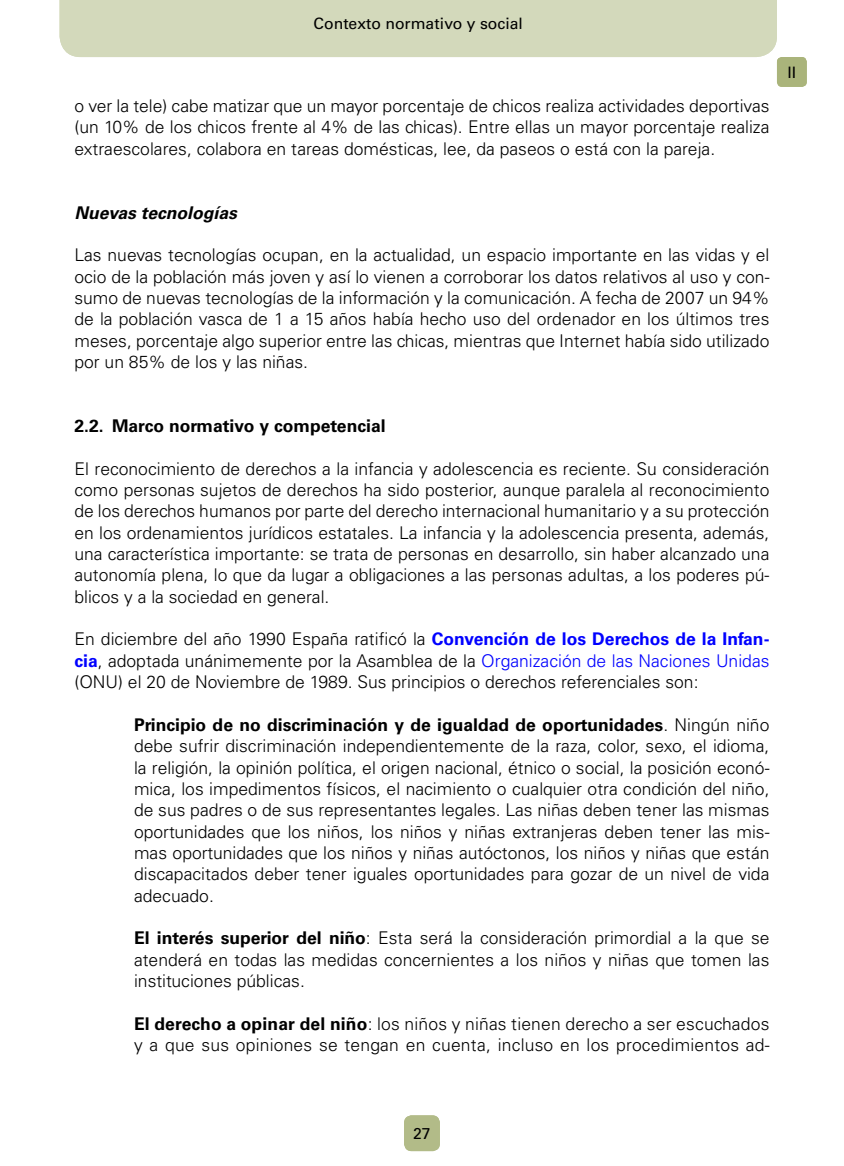
<style>
.page{position:relative;width:844px;height:1166px;background:#fff}
.page>*{position:absolute;margin:0;border:0;box-sizing:border-box;transform-origin:0 0}
.t1{font:300 17.5px/21.3px "Univers LT Std";color:#000;text-align:justify}
.t2{font:700 17.5px "Univers LT Std";color:#000}
.t3{font:italic 700 17.5px "Univers LT Std";color:#000}
.t4{font:15.75px "Univers LT Std";color:#000}
.s1{font-weight:700;color:#00f}
.s2{color:#00f}
.s3{font-weight:700}
</style>
<div class="page">
<div style="left:60px;top:0;width:716px;height:57px;background:#d3d9bb"></div>
<div style="left:776px;top:57px;width:30px;height:30px;background:#aab47b;border-radius:5px"></div>
<div style="left:404px;top:1115px;width:36px;height:36px;background:#b2bb88;border-radius:7px"></div>
<p class="t4" style="left:396px;top:14px;width:46px">Índice</p>
<p class="t4" style="left:313px;top:14px;width:211px">Contexto normativo y social</p>
<p class="t1" style="left:74px;top:95px;width:696px">o ver la tele) cabe matizar que un mayor porcentaje de chicos realiza actividades deportivas (un 10% de los chicos frente al 4% de las chicas). Entre ellas un mayor porcentaje realiza extraescolares, colabora en tareas domésticas, lee, da paseos o está con la pareja.</p>
<p class="t3" style="left:74px;top:202px;width:164px">Nuevas tecnologías</p>
<p class="t1" style="left:74px;top:244px;width:696px">Las nuevas tecnologías ocupan, en la actualidad, un espacio importante en las vidas y el ocio de la población más joven y así lo vienen a corroborar los datos relativos al uso y con&shy;sumo de nuevas tecnologías de la información y la comunicación. A fecha de 2007 un 94% de la población vasca de 1 a 15 años había hecho uso del ordenador en los últimos tres meses, porcentaje algo superior entre las chicas, mientras que Internet había sido utilizado por un 85% de los y las niñas.</p>
<p class="t2" style="left:74px;top:415px;width:312px">2.2. Marco normativo y competencial</p>
<p class="t1" style="left:74px;top:458px;width:696px">El reconocimiento de derechos a la infancia y adolescencia es reciente. Su consideración como personas sujetos de derechos ha sido posterior, aunque paralela al reconocimiento de los derechos humanos por parte del derecho internacional humanitario y a su protección en los ordenamientos jurídicos estatales. La infancia y la adolescencia presenta, además, una característica importante: se trata de personas en desarrollo, sin haber alcanzado una autonomía plena, lo que da lugar a obligaciones a las personas adultas, a los poderes pú&shy;blicos y a la sociedad en general.</p>
<p class="t1" style="left:74px;top:628px;width:696px">En diciembre del año 1990 España ratificó la <span class="s1">Convención de los Derechos de la Infan&shy;cia</span>, adoptada unánimemente por la Asamblea de la <span class="s2">Organización de las Naciones Unidas </span>(ONU) el 20 de Noviembre de 1989. Sus principios o derechos referenciales son:</p>
<p class="t1" style="left:134px;top:714px;width:637px"><span class="s3">Principio de no discriminación y de igualdad de oportunidades</span>. Ningún niño debe sufrir discriminación independientemente de la raza, color, sexo, el idioma, la religión, la opinión política, el origen nacional, étnico o social, la posición econó&shy;mica, los impedimentos físicos, el nacimiento o cualquier otra condición del niño, de sus padres o de sus representantes legales. Las niñas deben tener las mismas oportunidades que los niños, los niños y niñas extranjeras deben tener las mis&shy;mas oportunidades que los niños y niñas autóctonos, los niños y niñas que están discapacitados deber tener iguales oportunidades para gozar de un nivel de vida adecuado.</p>
<p class="t1" style="left:134px;top:927px;width:637px"><span class="s3">El interés superior del niño</span>: Esta será la consideración primordial a la que se atenderá en todas las medidas concernientes a los niños y niñas que tomen las instituciones públicas.</p>
<p class="t1" style="left:134px;top:1013px;width:637px"><span class="s3">El derecho a opinar del niño</span>: los niños y niñas tienen derecho a ser escuchados y a que sus opiniones se tengan en cuenta, incluso en los procedimientos ad-</p>
<p class="t4" style="left:787px;top:63px;width:10px">II</p>
<p class="t4" style="left:413px;top:1124px;width:19px">27</p>
</div>
